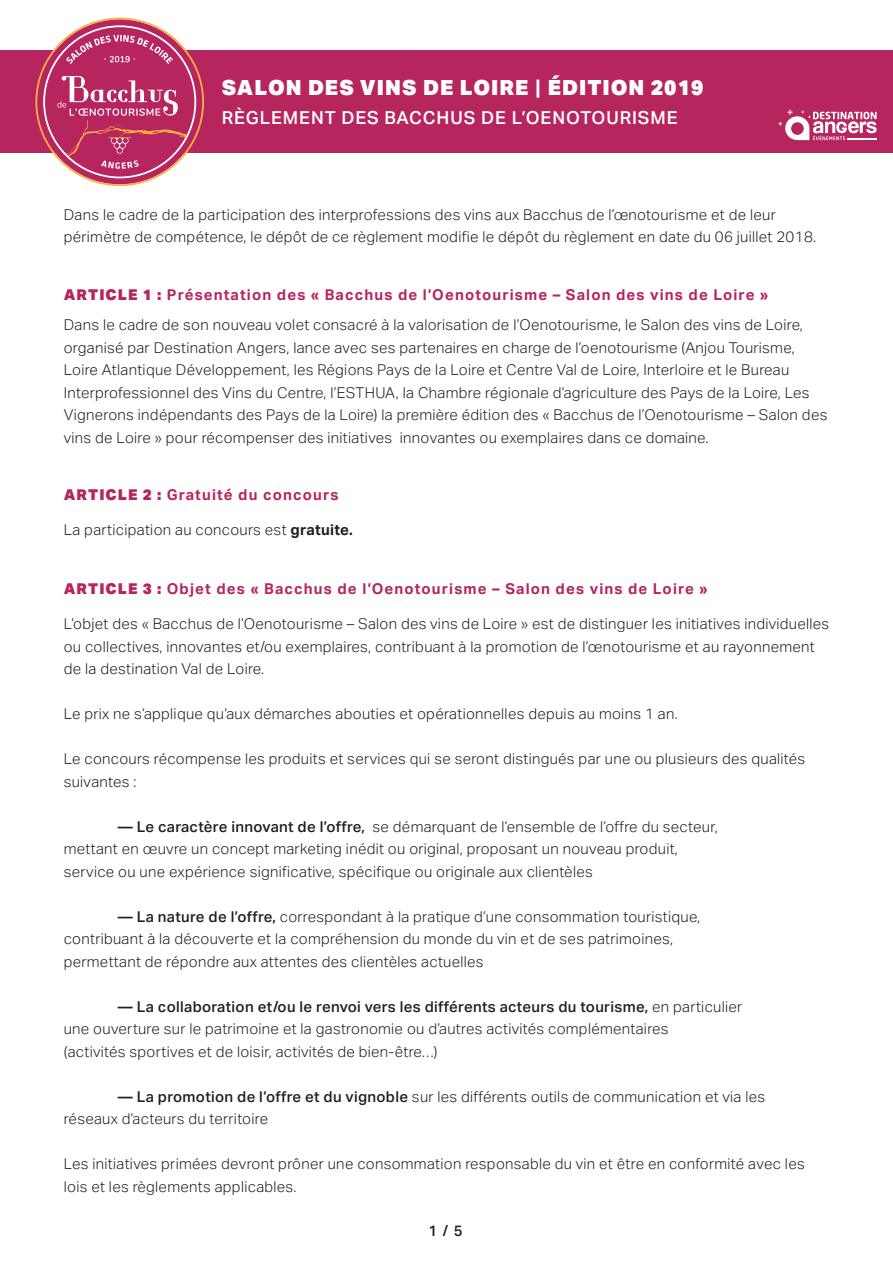
<style>
.page{position:relative;width:893px;height:1263px;background:#fff}
.page>*{position:absolute;margin:0;border:0;box-sizing:border-box;transform-origin:0 0}
.t1{font:900 21px "Aktiv Grotesk";letter-spacing:.05em;color:#fff}
.t2{font:500 18px "Aktiv Grotesk";letter-spacing:.05em;color:#fff}
.t3{font:300 15px/22.5px "Aktiv Grotesk";letter-spacing:.02em;color:#231f20}
.t4{font:700 15px "Aktiv Grotesk";letter-spacing:.075em;color:#b6255e}
.t5{font:500 15px "Aktiv Grotesk";color:#231f20}
.s1{font-weight:700}
.s2{font-weight:900}
.s3{font-weight:500}
</style>
<div class="page">
<div style="left:0;top:51px;width:893px;height:102px;background:#b6255e"></div>
<svg style="left:35px;top:18px;width:169px;height:168px"></svg>
<svg style="left:778px;top:110px;width:98px;height:30px"></svg>
<p class="t1" style="left:222px;top:74px;width:483px">SALON DES VINS DE LOIRE <span class="s1">|</span> ÉDITION 2019</p>
<p class="t2" style="left:222px;top:106px;width:457px">RÈGLEMENT DES BACCHUS DE L’OENOTOURISME</p>
<p class="t3" style="left:64px;top:203px;width:754px">Dans le cadre de la participation des interprofessions des vins aux Bacchus de l’œnotourisme et de leur périmètre de compétence, le dépôt de ce règlement modifie le dépôt du règlement en date du 06 juillet 2018.</p>
<p class="t4" style="left:64px;top:286px;width:706px"><span class="s2">ARTICLE 1 :</span> Présentation des « Bacchus de l’Oenotourisme – Salon des vins de Loire »</p>
<p class="t3" style="left:64px;top:314px;width:765px">Dans le cadre de son nouveau volet consacré à la valorisation de l’Oenotourisme, le Salon des vins de Loire, organisé par Destination Angers, lance avec ses partenaires en charge de l’oenotourisme (Anjou Tourisme, Loire Atlantique Développement, les Régions Pays de la Loire et Centre Val de Loire, Interloire et le Bureau Interprofessionnel des Vins du Centre, l’ESTHUA, la Chambre régionale d’agriculture des Pays de la Loire, Les Vignerons indépendants des Pays de la Loire) la première édition des « Bacchus de l’Oenotourisme – Salon des vins de Loire » pour récompenser des initiatives innovantes ou exemplaires dans ce domaine.</p>
<p class="t4" style="left:64px;top:485px;width:276px"><span class="s2">ARTICLE 2 :</span> Gratuité du concours</p>
<p class="t3" style="left:64px;top:518px;width:290px">La participation au concours est <span class="s1">gratuite.</span></p>
<p class="t4" style="left:64px;top:579px;width:645px"><span class="s2">ARTICLE 3 :</span> Objet des « Bacchus de l’Oenotourisme – Salon des vins de Loire »</p>
<p class="t3" style="left:64px;top:613px;width:767px">L’objet des « Bacchus de l’Oenotourisme – Salon des vins de Loire » est de distinguer les initiatives individuelles ou collectives, innovantes et/ou exemplaires, contribuant à la promotion de l’œnotourisme et au rayonnement de la destination Val de Loire.</p>
<p class="t3" style="left:64px;top:703px;width:615px">Le prix ne s’applique qu’aux démarches abouties et opérationnelles depuis au moins 1 an.</p>
<p class="t3" style="left:64px;top:748px;width:743px">Le concours récompense les produits et services qui se seront distingués par une ou plusieurs des qualités suivantes :</p>
<p class="t3" style="left:64px;top:815px;width:655px;text-indent:54px"><span class="s3">— Le caractère innovant de l’offre,</span> se démarquant de l’ensemble de l’offre du secteur, mettant en œuvre un concept marketing inédit ou original, proposant un nouveau produit, service ou une expérience significative, spécifique ou originale aux clientèles</p>
<p class="t3" style="left:64px;top:905px;width:638px;text-indent:54px"><span class="s3">— La nature de l’offre,</span> correspondant à la pratique d’une consommation touristique, contribuant à la découverte et la compréhension du monde du vin et de ses patrimoines, permettant de répondre aux attentes des clientèles actuelles</p>
<p class="t3" style="left:64px;top:995px;width:680px;text-indent:54px"><span class="s3">— La collaboration et/ou le renvoi vers les différents acteurs du tourisme,</span> en particulier une ouverture sur le patrimoine et la gastronomie ou d’autres activités complémentaires<br>(activités sportives et de loisir, activités de bien-être…)</p>
<p class="t3" style="left:64px;top:1085px;width:703px;text-indent:54px"><span class="s3">— La promotion de l’offre et du vignoble</span> sur les différents outils de communication et via les réseaux d’acteurs du territoire</p>
<p class="t3" style="left:64px;top:1153px;width:742px">Les initiatives primées devront prôner une consommation responsable du vin et être en conformité avec les lois et les règlements applicables.</p>
<p class="t5" style="left:428px;top:1222px;width:36px">1 / 5</p>
</div>
